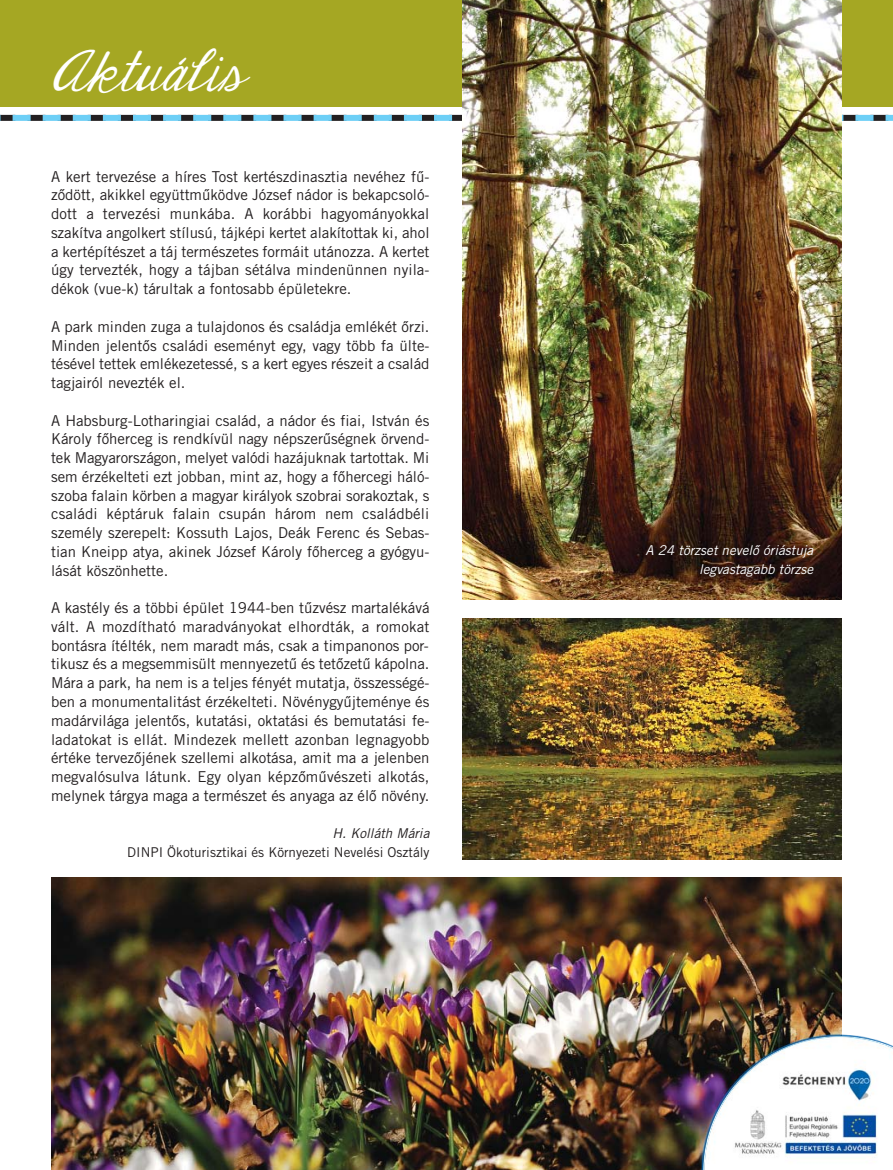
<style>
.page{position:relative;width:893px;height:1170px;background:#fff}
.page>*{position:absolute;margin:0;border:0;box-sizing:border-box;transform-origin:0 0}
.t1{font:italic 46.5px "Janda Elegant Handwriting";letter-spacing:.025em;color:#fff}
.t2{font:15px/18.8px "Trade Gothic M";color:#231f20;text-align:justify}
.t3{font:13.5px "Trade Gothic M";color:#231f20}
.t4{font:italic 13.5px/19.5px "Trade Gothic M";color:#fff;text-align:right}
.t5{font:italic 13.5px "Trade Gothic M";color:#231f20}
</style>
<div class="page">
<div style="left:0;top:0;width:893px;height:106px;background:#a5a723"></div>
<svg style="left:0;top:115px;width:893px;height:6px;background:#50879d"></svg>
<img style="left:51px;top:877px;width:791px;height:292px">
<img style="left:463px;top:618px;width:379px;height:241px">
<img style="left:463px;top:0;width:379px;height:599px">
<img style="left:699px;top:1032px;width:143px;height:137px">
<img style="left:703px;top:1035px;width:190px;height:134px">
<h1 class="t1" style="left:51px;top:48px;width:193px">Aktuális</h1>
<p class="t2" style="left:51px;top:168px;width:380px">A kert tervezése a híres Tost kertészdinasztia nevéhez fű&shy;ződött, akikkel együttműködve József nádor is bekapcsoló&shy;dott a tervezési munkába. A korábbi hagyományokkal szakítva angolkert stílusú, tájképi kertet alakítottak ki, ahol a kertépítészet a táj természetes formáit utánozza. A kertet úgy tervezték, hogy a tájban sétálva mindenünnen nyila&shy;dékok (vue-k) tárultak a fontosabb épületekre.</p>
<p class="t2" style="left:51px;top:318px;width:380px">A park minden zuga a tulajdonos és családja emlékét őrzi.<br>Minden jelentős családi eseményt egy, vagy több fa ülte&shy;tésével tettek emlékezetessé, s a kert egyes részeit a család tagjairól nevezték el.</p>
<p class="t2" style="left:51px;top:412px;width:380px">A Habsburg-Lotharingiai család, a nádor és fiai, István és Károly főherceg is rendkívül nagy népszerűségnek örvend&shy;tek Magyarországon, melyet valódi hazájuknak tartottak. Mi sem érzékelteti ezt jobban, mint az, hogy a főhercegi háló&shy;szoba falain körben a magyar királyok szobrai sorakoztak, s családi képtáruk falain csupán három nem családbéli személy szerepelt: Kossuth Lajos, Deák Ferenc és Sebas&shy;tian Kneipp atya, akinek József Károly főherceg a gyógyu&shy;lását köszönhette.</p>
<p class="t2" style="left:51px;top:599px;width:380px">A kastély és a többi épület 1944-ben tűzvész martalékává vált. A mozdítható maradványokat elhordták, a romokat bontásra ítélték, nem maradt más, csak a timpanonos por&shy;tikusz és a megsemmisült mennyezetű és tetőzetű kápolna.<br>Mára a park, ha nem is a teljes fényét mutatja, összességé&shy;ben a monumentalitást érzékelteti. Növénygyűjteménye és madárvilága jelentős, kutatási, oktatási és bemutatási fe&shy;ladatokat is ellát. Mindezek mellett azonban legnagyobb értéke tervezőjének szellemi alkotása, amit ma a jelenben megvalósulva látunk. Egy olyan képzőművészeti alkotás, melynek tárgya maga a természet és anyaga az élő növény.</p>
<p class="t5" style="left:332px;top:828px;width:101px">H. Kolláth Mária</p>
<p class="t3" style="left:127px;top:847px;width:304px">DINPI Ökoturisztikai és Környezeti Nevelési Osztály</p>
<p class="t4" style="left:646px;top:541px;width:172px">A 24 törzset nevelő óriástuja legvastagabb törzse</p>
</div>
